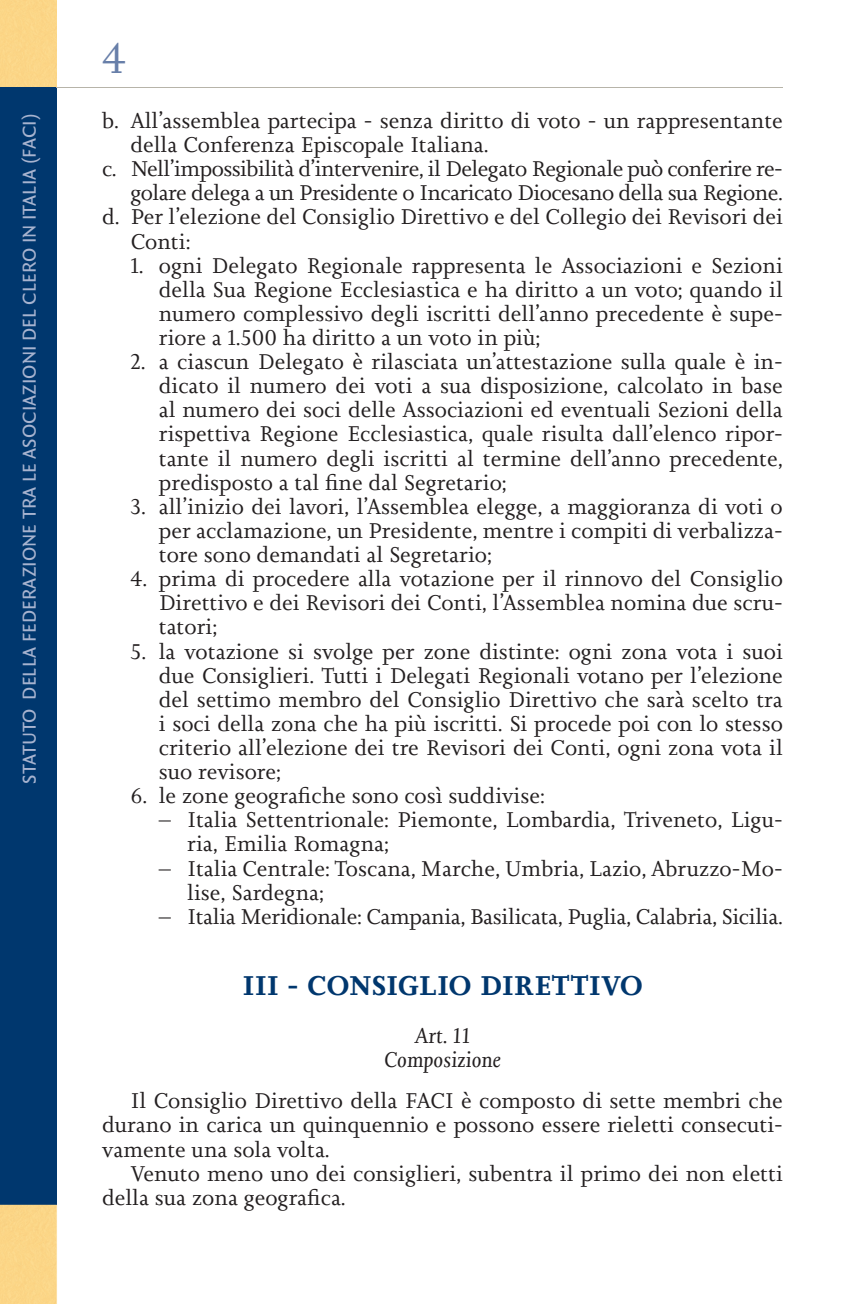
<style>
.page{position:relative;width:851px;height:1304px;background:#fff}
.page>*{position:absolute;margin:0;border:0;box-sizing:border-box;transform-origin:0 0}
.t1{font:44px "Joanna Nova";color:#687fa9}
.t2{font:700 28px "Joanna Nova";letter-spacing:-.01em;color:#00376e}
.t3{font:22px/24.2px "Joanna Nova";color:#231f20;text-align:justify}
.t4{font:22px "Joanna Nova";letter-spacing:-.025em;color:#231f20}
.t5{font:italic 22px/24.2px "Joanna Nova";color:#231f20;text-align:center}
.t6{font:20px "Quadraat Sans Pro";color:#a7b3cf}
</style>
<div class="page">
<div style="left:0;top:87px;width:57px;height:1118px;background:#00376e"></div>
<hr style="left:57px;top:87px;width:725px;height:1px;background:#b7b4a9">
<div style="left:0;top:1205px;width:57px;height:99px;background:#fbd687"></div>
<p class="t6" style="left:15px;top:784px;width:672px;rotate:-90deg">STATUTO DELLA FEDERAZIONE TRA LE ASOCIAZIONI DEL CLERO IN ITALIA (FACI)</p>
<h1 class="t1" style="left:102px;top:30px;width:26px">4</h1>
<p class="t3" style="left:102px;top:108px;width:682px">b. All’assemblea partecipa - senza diritto di voto - un rappresentante</p>
<p class="t3" style="left:130px;top:133px;width:360px">della Conferenza Episcopale Italiana.</p>
<p class="t4" style="left:102px;top:154px;width:682px">c. Nell’impossibilità d’intervenire, il Delegato Regionale può conferire re-</p>
<p class="t4" style="left:130px;top:178px;width:653px">golare delega a un Presidente o Incaricato Diocesano della sua Regione.</p>
<p class="t3" style="left:102px;top:205px;width:682px">d. Per l’elezione del Consiglio Direttivo e del Collegio dei Revisori dei</p>
<p class="t3" style="left:130px;top:229px;width:62px">Conti:</p>
<p class="t3" style="left:159px;top:253px;width:625px;text-indent:-28px">1. ogni Delegato Regionale rappresenta le Associazioni e Sezioni della Sua Regione Ecclesiastica e ha diritto a un voto; quando il numero complessivo degli iscritti dell’anno precedente è supe&shy;riore a 1.500 ha diritto a un voto in più;</p>
<p class="t3" style="left:159px;top:350px;width:625px;text-indent:-28px">2. a ciascun Delegato è rilasciata un’attestazione sulla quale è in&shy;dicato il numero dei voti a sua disposizione, calcolato in base al numero dei soci delle Associazioni ed eventuali Sezioni della rispettiva Regione Ecclesiastica, quale risulta dall’elenco ripor&shy;tante il numero degli iscritti al termine dell’anno precedente, predisposto a tal fine dal Segretario;</p>
<p class="t3" style="left:159px;top:494px;width:625px;text-indent:-28px">3. all’inizio dei lavori, l’Assemblea elegge, a maggioranza di voti o per acclamazione, un Presidente, mentre i compiti di verbalizza&shy;tore sono demandati al Segretario;</p>
<p class="t3" style="left:159px;top:567px;width:625px;text-indent:-28px">4. prima di procedere alla votazione per il rinnovo del Consiglio Direttivo e dei Revisori dei Conti, l’Assemblea nomina due scru&shy;tatori;</p>
<p class="t3" style="left:159px;top:639px;width:625px;text-indent:-28px">5. la votazione si svolge per zone distinte: ogni zona vota i suoi due Consiglieri. Tutti i Delegati Regionali votano per l’elezione del settimo membro del Consiglio Direttivo che sarà scelto tra i soci della zona che ha più iscritti. Si procede poi con lo stesso criterio all’elezione dei tre Revisori dei Conti, ogni zona vota il suo revisore;</p>
<p class="t3" style="left:130px;top:784px;width:416px">6. le zone geografiche sono così suddivise:</p>
<p class="t3" style="left:187px;top:808px;width:597px;text-indent:-28px">– Italia Settentrionale: Piemonte, Lombardia, Triveneto, Ligu&shy;ria, Emilia Romagna;</p>
<p class="t3" style="left:187px;top:856px;width:597px;text-indent:-28px">– Italia Centrale: Toscana, Marche, Umbria, Lazio, Abruzzo-Mo&shy;lise, Sardegna;</p>
<p class="t3" style="left:159px;top:904px;width:625px">– Italia Meridionale: Campania, Basilicata, Puglia, Calabria, Sicilia.</p>
<p class="t2" style="left:242px;top:967px;width:402px">III - CONSIGLIO DIRETTIVO</p>
<p class="t5" style="left:384px;top:1024px;width:118px">Art. 11<br>Composizione</p>
<p class="t3" style="left:102px;top:1089px;width:682px;text-indent:28px">Il Consiglio Direttivo della FACI è composto di sette membri che durano in carica un quinquennio e possono essere rieletti consecuti&shy;vamente una sola volta.</p>
<p class="t3" style="left:102px;top:1161px;width:682px;text-indent:28px">Venuto meno uno dei consiglieri, subentra il primo dei non eletti della sua zona geografica.</p>
</div>
